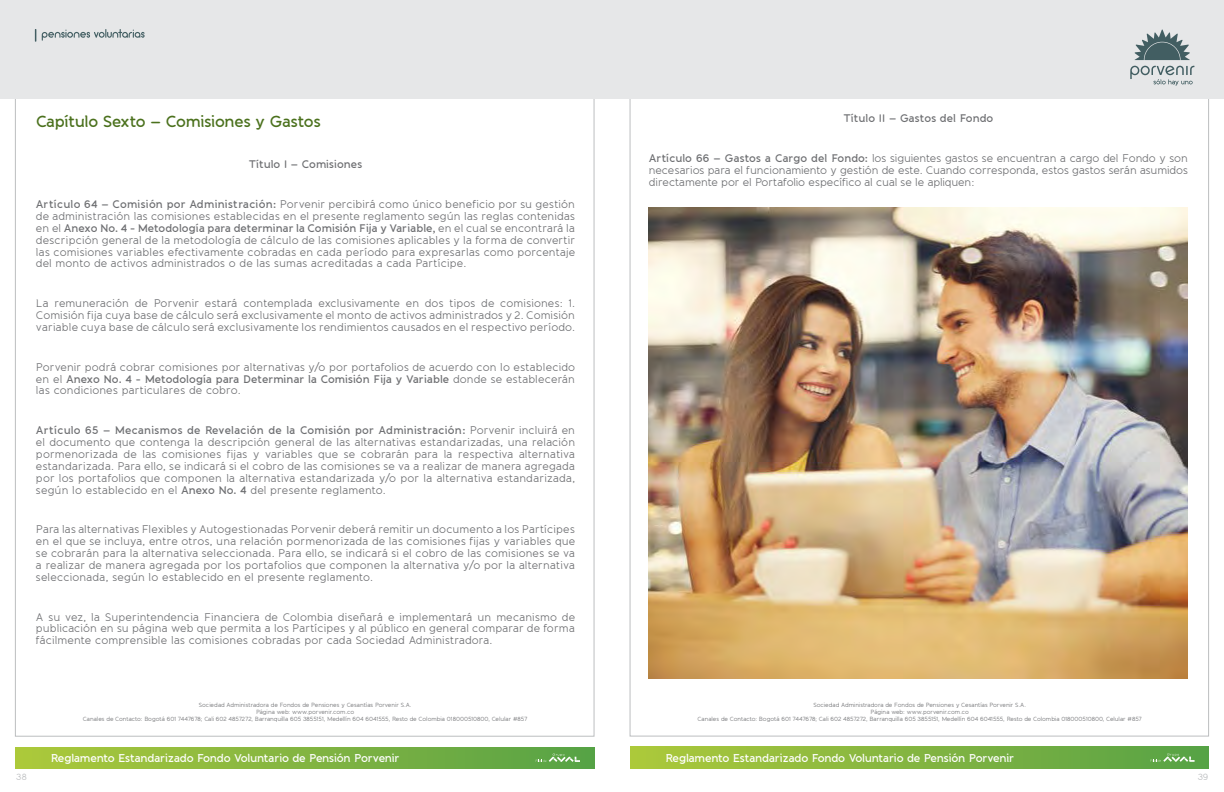
<style>
.page{position:relative;width:1224px;height:792px;background:#fff}
.page>*{position:absolute;margin:0;border:0;box-sizing:border-box;transform-origin:0 0}
.t1{font:600 16px "Banda";letter-spacing:-.02em;color:#4b711d}
.t2{font:600 11.3px "Banda";letter-spacing:-.02em;color:#fff}
.t3{font:11px/11.9px "Banda";letter-spacing:.01em;color:#6d6e71;text-align:justify}
.t4{font:600 11px "Banda";color:#6d6e71}
.t5{font:9px "Banda";color:#bcbec0}
.t6{font:6px/7.2px "Banda";letter-spacing:-.01em;color:#6d6e71;text-align:center}
.s1{font-weight:600}
</style>
<div class="page">
<div style="left:612px;top:0;width:612px;height:99px;background:#e6e7e8"></div>
<svg style="left:1135px;top:30px;width:55px;height:30px"></svg>
<svg style="left:1130px;top:66px;width:64px;height:19px"></svg>
<div style="left:630px;top:747px;width:579px;height:21px;background:linear-gradient(to right,#adc83b,#57a246)"></div>
<svg style="left:1150px;top:753px;width:45px;height:9px"></svg>
<div style="left:0;top:0;width:612px;height:99px;background:#e6e7e8"></div>
<svg style="left:35px;top:29px;width:1px;height:13px"></svg>
<svg style="left:42px;top:29px;width:103px;height:12px"></svg>
<div style="left:15px;top:747px;width:579px;height:21px;background:linear-gradient(to right,#adc83b,#57a246)"></div>
<svg style="left:536px;top:753px;width:44px;height:9px"></svg>
<img style="left:649px;top:207px;width:539px;height:472px">
<h1 class="t1" style="left:36px;top:111px;width:286px">Capítulo Sexto – Comisiones y Gastos</h1>
<p class="t4" style="left:249px;top:158px;width:115px">Título I – Comisiones</p>
<p class="t3" style="left:36px;top:198px;width:541px"><span class="s1">Artículo 64 – Comisión por Administración:</span> Porvenir percibirá como único beneficio por su gestión de administración las comisiones establecidas en el presente reglamento según las reglas contenidas en el <span class="s1">Anexo No. 4 - Metodología para determinar la Comisión Fija y Variable,</span> en el cual se encontrará la descripción general de la metodología de cálculo de las comisiones aplicables y la forma de convertir las comisiones variables efectivamente cobradas en cada período para expresarlas como porcentaje del monto de activos administrados o de las sumas acreditadas a cada Partícipe.</p>
<p class="t3" style="left:36px;top:297px;width:541px">La remuneración de Porvenir estará contemplada exclusivamente en dos tipos de comisiones: 1.<br>Comisión fija cuya base de cálculo será exclusivamente el monto de activos administrados y 2. Comisión variable cuya base de cálculo será exclusivamente los rendimientos causados en el respectivo período.</p>
<p class="t3" style="left:36px;top:361px;width:541px">Porvenir podrá cobrar comisiones por alternativas y/o por portafolios de acuerdo con lo establecido en el <span class="s1">Anexo No. 4 - Metodología para Determinar la Comisión Fija y Variable</span> donde se establecerán las condiciones particulares de cobro.</p>
<p class="t3" style="left:36px;top:424px;width:541px"><span class="s1">Artículo 65 – Mecanismos de Revelación de la Comisión por Administración:</span> Porvenir incluirá en el documento que contenga la descripción general de las alternativas estandarizadas, una relación pormenorizada de las comisiones fijas y variables que se cobrarán para la respectiva alternativa estandarizada. Para ello, se indicará si el cobro de las comisiones se va a realizar de manera agregada por los portafolios que componen la alternativa estandarizada y/o por la alternativa estandarizada, según lo establecido en el <span class="s1">Anexo No. 4</span> del presente reglamento.</p>
<p class="t3" style="left:36px;top:524px;width:541px">Para las alternativas Flexibles y Autogestionadas Porvenir deberá remitir un documento a los Partícipes en el que se incluya, entre otros, una relación pormenorizada de las comisiones fijas y variables que se cobrarán para la alternativa seleccionada. Para ello, se indicará si el cobro de las comisiones se va a realizar de manera agregada por los portafolios que componen la alternativa y/o por la alternativa seleccionada, según lo establecido en el presente reglamento.</p>
<p class="t3" style="left:36px;top:611px;width:541px">A su vez, la Superintendencia Financiera de Colombia diseñará e implementará un mecanismo de publicación en su página web que permita a los Partícipes y al público en general comparar de forma fácilmente comprensible las comisiones cobradas por cada Sociedad Administradora.</p>
<p class="t4" style="left:844px;top:112px;width:151px">Título II – Gastos del Fondo</p>
<p class="t3" style="left:649px;top:152px;width:541px"><span class="s1">Artículo 66 – Gastos a Cargo del Fondo:</span> los siguientes gastos se encuentran a cargo del Fondo y son necesarios para el funcionamiento y gestión de este. Cuando corresponda, estos gastos serán asumidos directamente por el Portafolio específico al cual se le apliquen:</p>
<p class="t6" style="left:83px;top:701px;width:446px">Sociedad Administradora de Fondos de Pensiones y Cesantías Porvenir S.A.<br>Página web: www.porvenir.com.co<br>Canales de Contacto: Bogotá 601 7447678; Cali 602 4857272, Barranquilla 605 3855151, Medellín 604 6041555, Resto de Colombia 018000510800, Celular #857</p>
<p class="t6" style="left:698px;top:701px;width:446px">Sociedad Administradora de Fondos de Pensiones y Cesantías Porvenir S.A.<br>Página web: www.porvenir.com.co<br>Canales de Contacto: Bogotá 601 7447678; Cali 602 4857272, Barranquilla 605 3855151, Medellín 604 6041555, Resto de Colombia 018000510800, Celular #857</p>
<p class="t2" style="left:51px;top:751px;width:350px">Reglamento Estandarizado Fondo Voluntario de Pensión Porvenir</p>
<p class="t2" style="left:665px;top:751px;width:350px">Reglamento Estandarizado Fondo Voluntario de Pensión Porvenir</p>
<p class="t5" style="left:16px;top:771px;width:12px">38</p>
<p class="t5" style="left:1198px;top:771px;width:12px">39</p>
</div>
